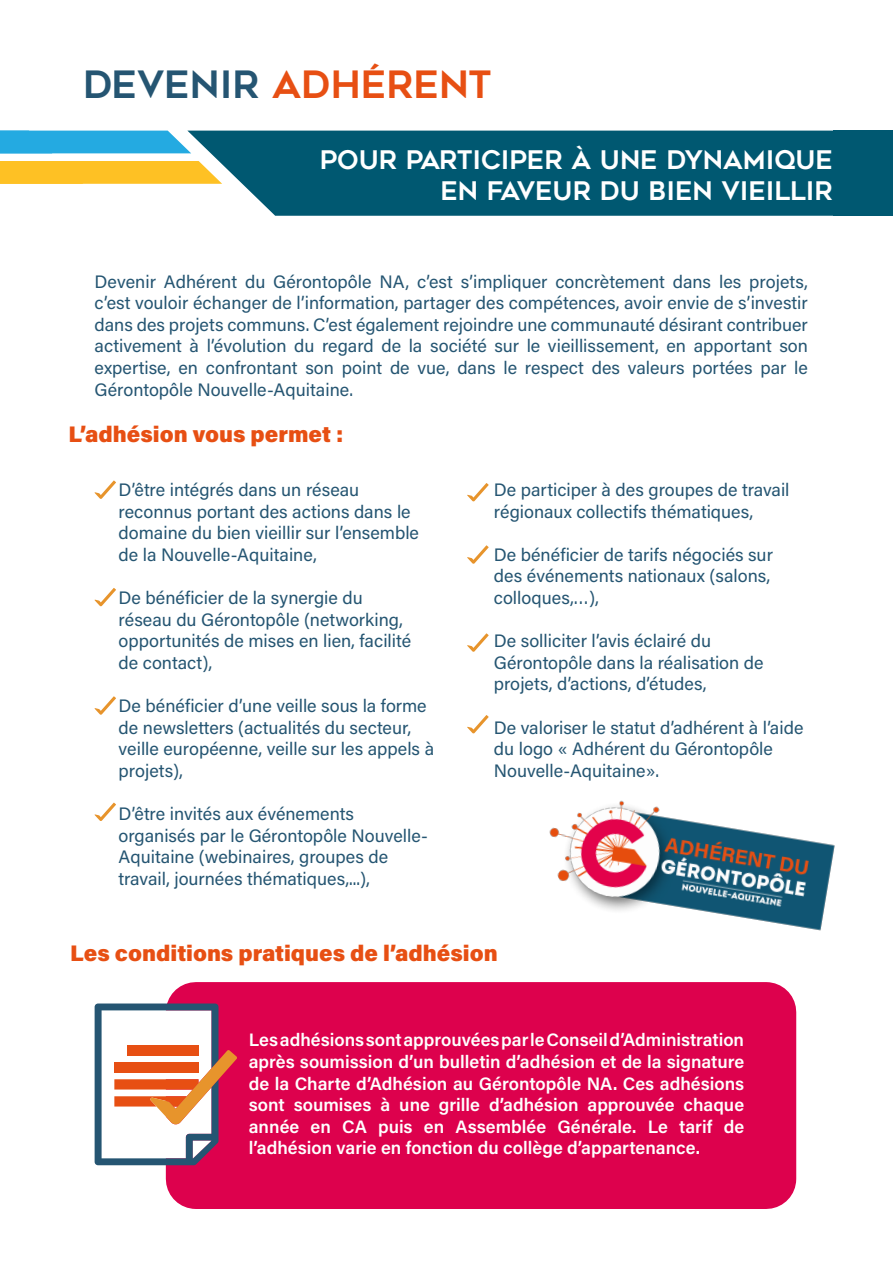
<style>
.page{position:relative;width:893px;height:1263px;background:#fff}
.page>*{position:absolute;margin:0;border:0;box-sizing:border-box;transform-origin:0 0}
.t1{font:37.5px "Geometos";color:#e74f13}
.t2{font:25.5px/30.6px "Geometos";color:#fff;text-align:right}
.t3{font:900 22.5px "Acumin Pro";color:#e74f13}
.t4{font:18px/21.6px "Acumin Pro";color:#255572}
.t5{font:600 18px/21.6px "Acumin Pro";color:#fff;text-align:justify}
.s1{color:#255572}
</style>
<div class="page">
<div style="left:196px;top:1012px;width:570px;height:167px;background:#dd014d"></div>
<div style="left:166px;top:982px;width:630px;height:227px;border:60px solid #dd014d"></div>
<svg style="left:95px;top:1003px;width:142px;height:162px"></svg>
<div style="left:187px;top:131px;width:646px;height:85px;background:#005871"></div>
<svg style="left:0;top:161px;width:222px;height:23px;background:#fdc430"></svg>
<div style="left:0;top:131px;width:191px;height:22px;background:#24aae1"></div>
<div style="left:833px;top:131px;width:60px;height:85px;background:#005871"></div>
<svg style="left:467px;top:483px;width:22px;height:18px"></svg>
<svg style="left:467px;top:545px;width:22px;height:19px"></svg>
<svg style="left:467px;top:633px;width:22px;height:19px"></svg>
<svg style="left:467px;top:715px;width:22px;height:18px"></svg>
<svg style="left:95px;top:480px;width:21px;height:19px"></svg>
<svg style="left:95px;top:588px;width:21px;height:18px"></svg>
<svg style="left:95px;top:696px;width:21px;height:19px"></svg>
<svg style="left:95px;top:803px;width:21px;height:18px"></svg>
<img style="left:525px;top:800px;width:310px;height:198px">
<p class="t1" style="left:83px;top:64px;width:409px"><span class="s1">DEVENIR</span> ADHÉRENT</p>
<p class="t2" style="left:320px;top:145px;width:515px">POUR PARTICIPER À UNE DYNAMIQUE<br>EN FAVEUR DU BIEN VIEILLIR</p>
<p class="t4" style="left:95px;top:270px;width:715px;text-align:justify">Devenir Adhérent du Gérontopôle NA, c’est s’impliquer concrètement dans les projets, c’est vouloir échanger de l’information, partager des compétences, avoir envie de s’investir dans des projets communs. C’est également rejoindre une communauté désirant contribuer activement à l’évolution du regard de la société sur le vieillissement, en apportant son expertise, en confrontant son point de vue, dans le respect des valeurs portées par le Gérontopôle Nouvelle-Aquitaine.</p>
<p class="t3" style="left:68px;top:418px;width:276px">L’adhésion vous permet :</p>
<p class="t4" style="left:119px;top:478px;width:302px">D’être intégrés dans un réseau reconnus portant des actions dans le domaine du bien vieillir sur l’ensemble de la Nouvelle-Aquitaine,</p>
<p class="t4" style="left:119px;top:586px;width:294px">De bénéficier de la synergie du réseau du Gérontopôle (networking, opportunités de mises en lien, facilité de contact),</p>
<p class="t4" style="left:119px;top:694px;width:317px">De bénéficier d’une veille sous la forme de newsletters (actualités du secteur, veille européenne, veille sur les appels à projets),</p>
<p class="t4" style="left:119px;top:802px;width:311px">D’être invités aux événements organisés par le Gérontopôle Nouvelle-Aquitaine (webinaires, groupes de travail, journées thématiques,...),</p>
<p class="t4" style="left:494px;top:478px;width:297px">De participer à des groupes de travail régionaux collectifs thématiques,</p>
<p class="t4" style="left:494px;top:543px;width:281px">De bénéficier de tarifs négociés sur des événements nationaux (salons, colloques,…),</p>
<p class="t4" style="left:494px;top:629px;width:271px">De solliciter l’avis éclairé du<br>Gérontopôle dans la réalisation de projets, d’actions, d’études,</p>
<p class="t4" style="left:494px;top:716px;width:311px">De valoriser le statut d’adhérent à l’aide du logo « Adhérent du Gérontopôle<br>Nouvelle-Aquitaine».</p>
<p class="t3" style="left:70px;top:937px;width:429px">Les conditions pratiques de l’adhésion</p>
<p class="t5" style="left:249px;top:1028px;width:497px">Les adhésions sont approuvées par le Conseil d’Administration après soumission d’un bulletin d’adhésion et de la signature de la Charte d’Adhésion au Gérontopôle NA. Ces adhésions sont soumises à une grille d’adhésion approuvée chaque année en CA puis en Assemblée Générale. Le tarif de l’adhésion varie en fonction du collège d’appartenance.</p>
</div>
